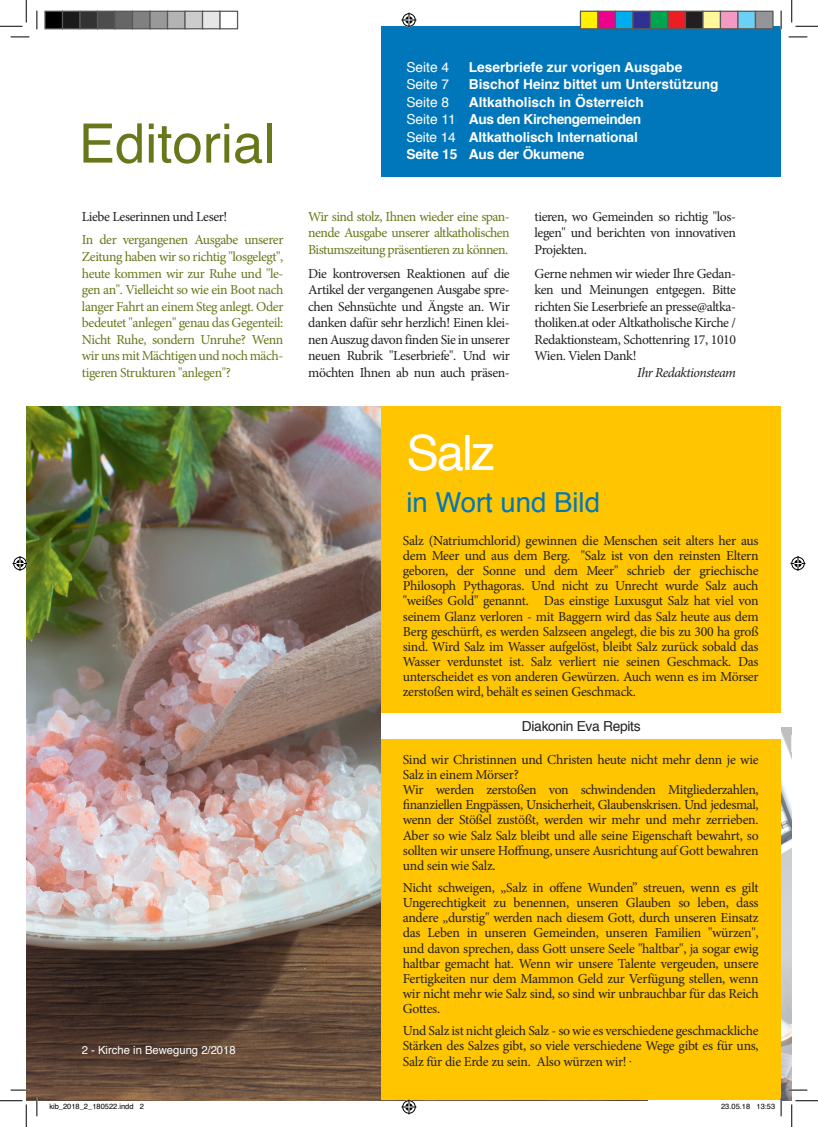
<style>
.page{position:relative;width:818px;height:1127px;background:#fff}
.page>*{position:absolute;margin:0;border:0;box-sizing:border-box;transform-origin:0 0}
.t1{font:54.38px "Helvetica";color:#67781b}
.t2{font:48.75px "Helvetica";color:#fff}
.t3{font:27.5px "Helvetica";color:#0076bb}
.t4{font:13.75px/15.1px "Minion Pro";letter-spacing:-.025em;color:#231f20;text-align:justify}
.t5{font:13.75px/16.5px "Minion Pro";letter-spacing:-.04em;color:#67781b;text-align:justify}
.t6{font:700 13.75px/17.4px "Helvetica";color:#fff}
.t7{font:13.75px "Helvetica";color:#fff}
.t8{font:13.75px "Helvetica";letter-spacing:-.02em;color:#231f20}
.t9{font:italic 13.75px "Minion Pro";letter-spacing:-.035em;color:#231f20}
.t10{font:11.25px "Helvetica";color:#fff}
.t11{font:7.5px "Helvetica";color:#000}
.s1{font-weight:400}
</style>
<div class="page">
<img style="left:26px;top:406px;width:355px;height:693px">
<img style="left:781px;top:727px;width:11px;height:373px">
<div style="left:381px;top:406px;width:400px;height:693px;background:#ffc500"></div>
<div style="left:381px;top:713px;width:400px;height:25px;background:#fff"></div>
<div style="left:381px;top:26px;width:400px;height:151px;background:#0076bb"></div>
<svg style="left:791px;top:735px;width:1px;height:16px"></svg>
<svg style="left:11px;top:36px;width:18px;height:2px"></svg>
<svg style="left:788px;top:36px;width:19px;height:2px"></svg>
<svg style="left:11px;top:1088px;width:18px;height:2px"></svg>
<svg style="left:788px;top:1088px;width:19px;height:2px"></svg>
<svg style="left:36px;top:11px;width:2px;height:18px"></svg>
<svg style="left:36px;top:1097px;width:2px;height:18px"></svg>
<svg style="left:780px;top:11px;width:2px;height:18px"></svg>
<svg style="left:0;top:0;width:27px;height:27px"></svg>
<svg style="left:0;top:1100px;width:27px;height:26px"></svg>
<svg style="left:791px;top:0;width:27px;height:27px"></svg>
<svg style="left:791px;top:1100px;width:27px;height:26px"></svg>
<svg style="left:401px;top:13px;width:15px;height:15px"></svg>
<svg style="left:401px;top:1099px;width:15px;height:15px"></svg>
<svg style="left:13px;top:556px;width:15px;height:15px"></svg>
<svg style="left:790px;top:556px;width:15px;height:15px"></svg>
<div style="left:45px;top:11px;width:18px;height:18px;background:#000"></div>
<div style="left:44px;top:11px;width:19px;height:18px;border:1px solid #595959"></div>
<div style="left:63px;top:11px;width:17px;height:18px;background:#1a1a1a"></div>
<div style="left:62px;top:11px;width:19px;height:18px;border:1px solid #595959"></div>
<div style="left:80px;top:11px;width:18px;height:18px;background:#333"></div>
<div style="left:79px;top:11px;width:19px;height:18px;border:1px solid #595959"></div>
<div style="left:98px;top:11px;width:17px;height:18px;background:#4d4d4d"></div>
<div style="left:97px;top:11px;width:19px;height:18px;border:1px solid #595959"></div>
<div style="left:115px;top:11px;width:18px;height:18px;background:#666"></div>
<div style="left:114px;top:11px;width:19px;height:18px;border:1px solid #595959"></div>
<div style="left:133px;top:11px;width:17px;height:18px;background:#808080"></div>
<div style="left:132px;top:11px;width:19px;height:18px;border:1px solid #595959"></div>
<div style="left:150px;top:11px;width:18px;height:18px;background:#999"></div>
<div style="left:149px;top:11px;width:19px;height:18px;border:1px solid #595959"></div>
<div style="left:168px;top:11px;width:17px;height:18px;background:#b3b3b3"></div>
<div style="left:167px;top:11px;width:19px;height:18px;border:1px solid #595959"></div>
<div style="left:185px;top:11px;width:18px;height:18px;background:#ccc"></div>
<div style="left:184px;top:11px;width:19px;height:18px;border:1px solid #595959"></div>
<div style="left:203px;top:11px;width:17px;height:18px;background:#e6e6e6"></div>
<div style="left:202px;top:11px;width:19px;height:18px;border:1px solid #595959"></div>
<div style="left:219px;top:11px;width:19px;height:18px;border:1px solid #595959"></div>
<div style="left:580px;top:11px;width:18px;height:18px;background:#fff101"></div>
<div style="left:580px;top:11px;width:18px;height:18px;border:1px solid #595959"></div>
<div style="left:598px;top:11px;width:17px;height:18px;background:#ed028c"></div>
<div style="left:597px;top:11px;width:19px;height:18px;border:1px solid #595959"></div>
<div style="left:615px;top:11px;width:18px;height:18px;background:#00aeef"></div>
<div style="left:615px;top:11px;width:18px;height:18px;border:1px solid #595959"></div>
<div style="left:633px;top:11px;width:17px;height:18px;background:#2e3092"></div>
<div style="left:632px;top:11px;width:19px;height:18px;border:1px solid #595959"></div>
<div style="left:650px;top:11px;width:18px;height:18px;background:#00a54f"></div>
<div style="left:650px;top:11px;width:18px;height:18px;border:1px solid #595959"></div>
<div style="left:668px;top:11px;width:17px;height:18px;background:#ee1d23"></div>
<div style="left:667px;top:11px;width:19px;height:18px;border:1px solid #595959"></div>
<div style="left:685px;top:11px;width:18px;height:18px;background:#231f20"></div>
<div style="left:685px;top:11px;width:18px;height:18px;border:1px solid #595959"></div>
<div style="left:703px;top:11px;width:17px;height:18px;background:#fff79a"></div>
<div style="left:702px;top:11px;width:19px;height:18px;border:1px solid #595959"></div>
<div style="left:720px;top:11px;width:18px;height:18px;background:#f499c2"></div>
<div style="left:720px;top:11px;width:18px;height:18px;border:1px solid #595959"></div>
<div style="left:738px;top:11px;width:17px;height:18px;background:#6bcff6"></div>
<div style="left:737px;top:11px;width:19px;height:18px;border:1px solid #595959"></div>
<div style="left:755px;top:11px;width:18px;height:18px;background:#939598"></div>
<div style="left:755px;top:11px;width:18px;height:18px;border:1px solid #595959"></div>
<svg style="left:757px;top:1097px;width:25px;height:18px"></svg>
<h1 class="t1" style="left:79px;top:101px;width:198px">Editorial</h1>
<p class="t4" style="left:82px;top:209px;width:147px">Liebe Leserinnen und Leser!</p>
<p class="t5" style="left:82px;top:232px;width:203px">In der vergangenen Ausgabe unserer Zeitung haben wir so richtig "losgelegt", heute kommen wir zur Ruhe und "le&shy;gen an". Vielleicht so wie ein Boot nach langer Fahrt an einem Steg anlegt. Oder bedeutet "anlegen" genau das Gegenteil:<br>Nicht Ruhe, sondern Unruhe? Wenn wir uns mit Mächtigen und noch mäch&shy;tigeren Strukturen "anlegen"?</p>
<p class="t10" style="left:82px;top:1040px;width:155px">2 - Kirche in Bewegung 2/2018</p>
<p class="t7" style="left:406px;top:57px;width:44px">Seite 4</p>
<p class="t6" style="left:469px;top:59px;width:215px">Leserbriefe zur vorigen Ausgabe</p>
<p class="t7" style="left:406px;top:74px;width:44px">Seite 7</p>
<p class="t6" style="left:469px;top:76px;width:251px">Bischof Heinz bittet um Unterstützung</p>
<p class="t7" style="left:406px;top:91px;width:44px">Seite 8</p>
<p class="t6" style="left:406px;top:93px;width:239px;text-indent:62px">Altkatholisch in Österreich<br><span class="s1">Seite 11</span> Aus den Kirchengemeinden<br><span class="s1">Seite 14</span> Altkatholisch International<br>Seite 15 Aus der Ökumene</p>
<p class="t5" style="left:308px;top:208px;width:203px">Wir sind stolz, Ihnen wieder eine span&shy;nende Ausgabe unserer altkatholischen Bistumszeitung präsentieren zu können.</p>
<p class="t4" style="left:308px;top:265px;width:203px;line-height:16.5px">Die kontroversen Reaktionen auf die Artikel der vergangenen Ausgabe spre&shy;chen Sehnsüchte und Ängste an. Wir danken dafür sehr herzlich! Einen klei&shy;nen Auszug davon finden Sie in unserer neuen Rubrik "Leserbriefe". Und wir möchten Ihnen ab nun auch präsen-</p>
<h2 class="t2" style="left:406px;top:415px;width:90px">Salz</h2>
<p class="t4" style="left:534px;top:208px;width:203px;line-height:16.5px">tieren, wo Gemeinden so richtig "los&shy;legen" und berichten von innovativen Projekten.</p>
<p class="t4" style="left:534px;top:265px;width:203px;line-height:16.5px">Gerne nehmen wir wieder Ihre Gedan&shy;ken und Meinungen entgegen. Bitte richten Sie Leserbriefe an presse@altka&shy;tholiken.at oder Altkatholische Kirche / Redaktionsteam, Schottenring 17, 1010<br>Wien. Vielen Dank!</p>
<p class="t9" style="left:637px;top:363px;width:100px">Ihr Redaktionsteam</p>
<h3 class="t3" style="left:406px;top:481px;width:195px">in Wort und Bild</h3>
<p class="t4" style="left:403px;top:533px;width:357px">Salz (Natriumchlorid) gewinnen die Menschen seit alters her aus dem Meer und aus dem Berg. "Salz ist von den reinsten Eltern geboren, der Sonne und dem Meer" schrieb der griechische Philosoph Pythagoras. Und nicht zu Unrecht wurde Salz auch "weißes Gold" genannt. Das einstige Luxusgut Salz hat viel von seinem Glanz verloren - mit Baggern wird das Salz heute aus dem Berg geschürft, es werden Salzseen angelegt, die bis zu 300 ha groß sind. Wird Salz im Wasser aufgelöst, bleibt Salz zurück sobald das Wasser verdunstet ist. Salz verliert nie seinen Geschmack. Das unterscheidet es von anderen Gewürzen. Auch wenn es im Mörser zerstoßen wird, behält es seinen Geschmack.</p>
<p class="t8" style="left:522px;top:715px;width:120px">Diakonin Eva Repits</p>
<p class="t4" style="left:403px;top:751px;width:357px;text-align:left">Sind wir Christinnen und Christen heute nicht mehr denn je wie Salz in einem Mörser?<br>Wir werden zerstoßen von schwindenden Mitgliederzahlen, finanziellen Engpässen, Unsicherheit, Glaubenskrisen. Und jedesmal, wenn der Stößel zustößt, werden wir mehr und mehr zerrieben.<br>Aber so wie Salz Salz bleibt und alle seine Eigenschaft bewahrt, so sollten wir unsere Hoffnung, unsere Ausrichtung auf Gott bewahren und sein wie Salz.</p>
<p class="t4" style="left:403px;top:879px;width:357px">Nicht schweigen, „Salz in offene Wunden” streuen, wenn es gilt Ungerechtigkeit zu benennen, unseren Glauben so leben, dass andere „durstig" werden nach diesem Gott, durch unseren Einsatz das Leben in unseren Gemeinden, unseren Familien "würzen", und davon sprechen, dass Gott unsere Seele "haltbar", ja sogar ewig haltbar gemacht hat. Wenn wir unsere Talente vergeuden, unsere Fertigkeiten nur dem Mammon Geld zur Verfügung stellen, wenn wir nicht mehr wie Salz sind, so sind wir unbrauchbar für das Reich Gottes.</p>
<p class="t4" style="left:403px;top:1023px;width:357px">Und Salz ist nicht gleich Salz - so wie es verschiedene geschmackliche Stärken des Salzes gibt, so viele verschiedene Wege gibt es für uns, Salz für die Erde zu sein. Also würzen wir! .</p>
<p class="t11" style="left:49px;top:1100px;width:96px">kib_2018_2_180522.indd 2</p>
<p class="t11" style="left:721px;top:1100px;width:56px">23.05.18 13:53</p>
</div>
